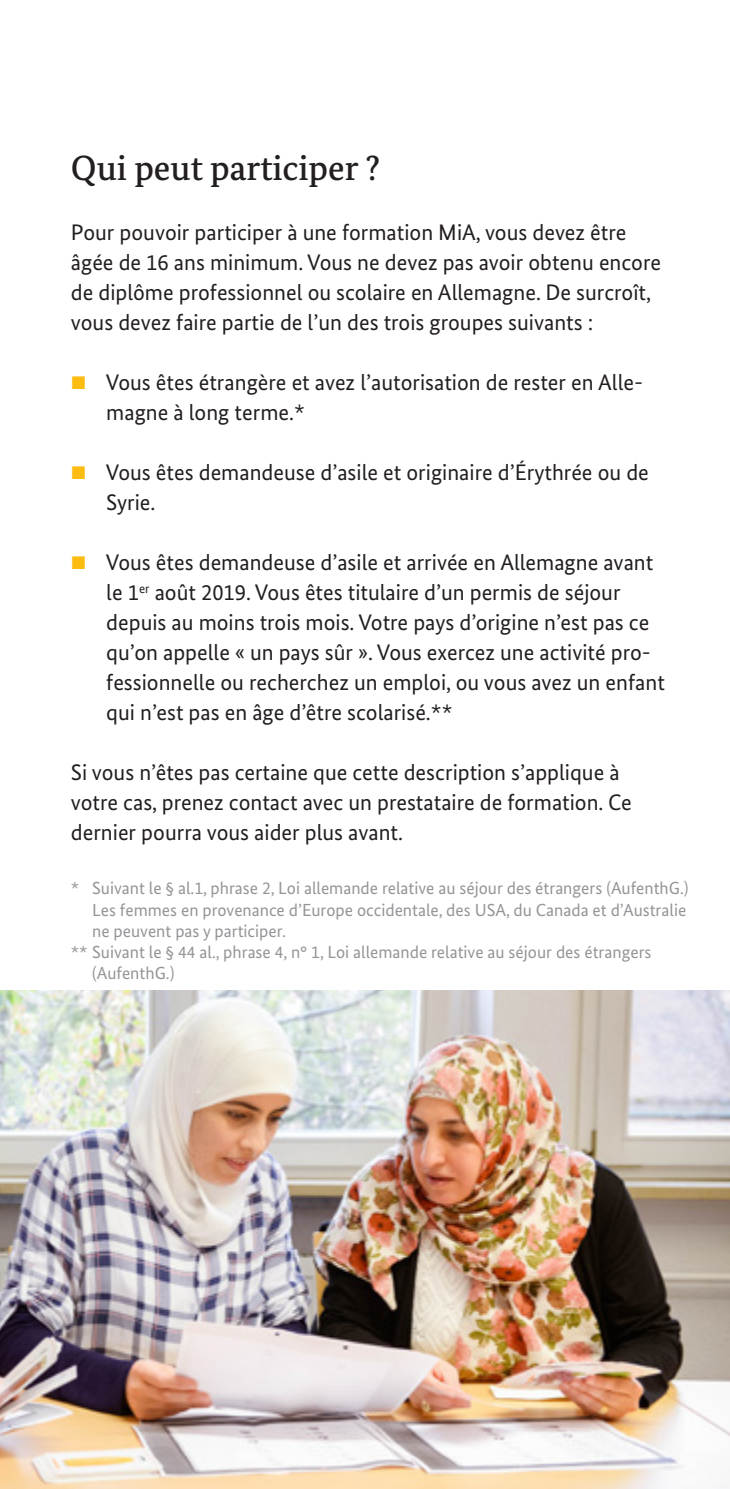
<style>
.page{position:relative;width:730px;height:1489px;background:#fff}
.page>*{position:absolute;margin:0;border:0;box-sizing:border-box;transform-origin:0 0}
.t1{font:500 35px "Bundes Serif";color:#231f20}
.t2{font:22.5px/30px "Bundes Sans";color:#231f20}
.t3{font:17.5px/21.2px "Bundes Sans";color:#939598}
</style>
<div class="page">
<img style="left:0;top:990px;width:730px;height:498px">
<h2 class="t1" style="left:71px;top:147px;width:311px">Qui peut participer ?</h2>
<p class="t2" style="left:71px;top:217px;width:592px">Pour pouvoir participer à une formation MiA, vous devez être âgée de 16 ans minimum. Vous ne devez pas avoir obtenu encore de diplôme professionnel ou scolaire en Allemagne. De surcroît, vous devez faire partie de l’un des trois groupes suivants :</p>
<p class="t2" style="left:106px;top:367px;width:539px">Vous êtes étrangère et avez l’autorisation de rester en Alle&shy;magne à long terme.*</p>
<p class="t2" style="left:106px;top:457px;width:544px">Vous êtes demandeuse d’asile et originaire d’Érythrée ou de<br>Syrie.</p>
<p class="t2" style="left:106px;top:547px;width:561px">Vous êtes demandeuse d’asile et arrivée en Allemagne avant le 1<sup>er</sup> août 2019. Vous êtes titulaire d’un permis de séjour depuis au moins trois mois. Votre pays d’origine n’est pas ce qu’on appelle « un pays sûr ». Vous exercez une activité pro&shy;fessionnelle ou recherchez un emploi, ou vous avez un enfant qui n’est pas en âge d’être scolarisé.**</p>
<p class="t2" style="left:71px;top:757px;width:562px">Si vous n’êtes pas certaine que cette description s’applique à votre cas, prenez contact avec un prestataire de formation. Ce dernier pourra vous aider plus avant.</p>
<p class="t3" style="left:92px;top:877px;width:598px;text-indent:-21px">* Suivant le § al.1, phrase 2, Loi allemande relative au séjour des étrangers (AufenthG.)<br>Les femmes en provenance d’Europe occidentale, des USA, du Canada et d’Australie ne peuvent pas y participer.</p>
<p class="t3" style="left:92px;top:941px;width:561px;text-indent:-21px">** Suivant le § 44 al., phrase 4, n° 1, Loi allemande relative au séjour des étrangers (AufenthG.)</p>
</div>
